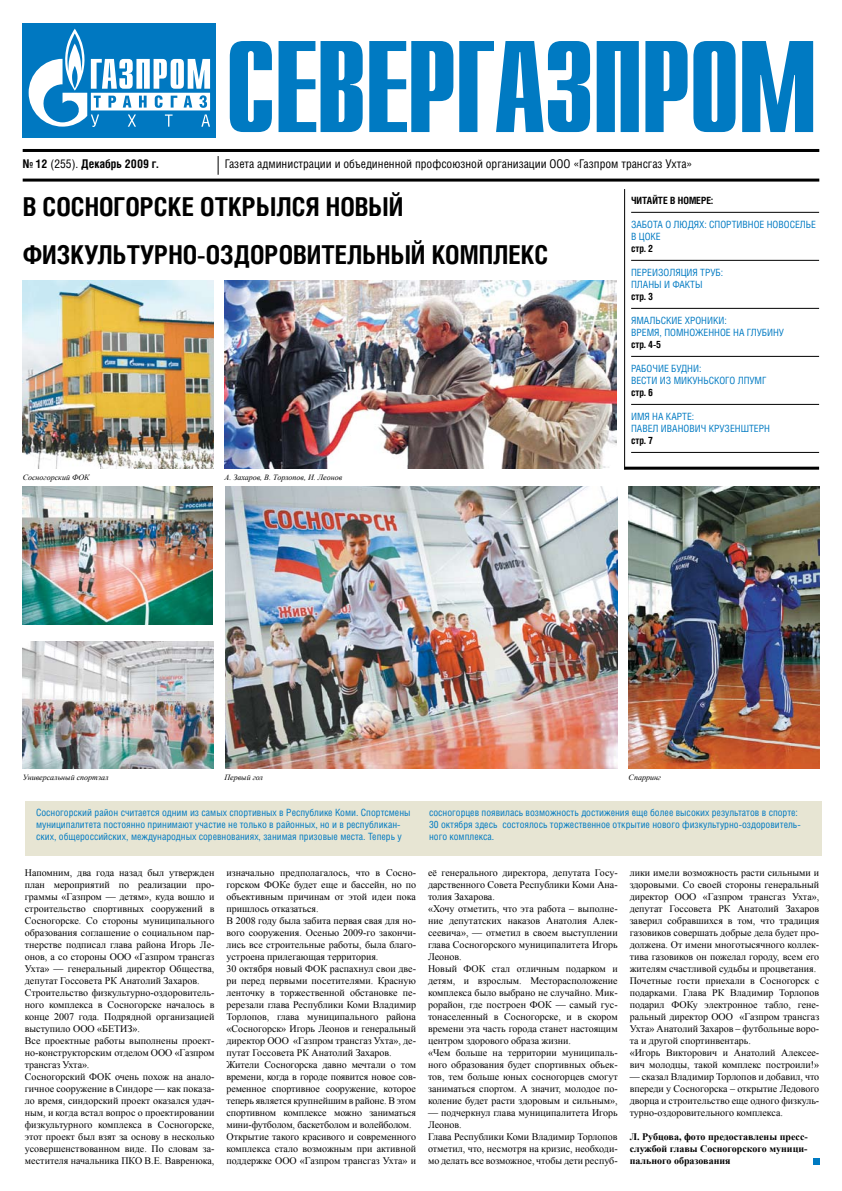
<style>
.page{position:relative;width:842px;height:1191px;background:#fff}
.page>*{position:absolute;margin:0;border:0;box-sizing:border-box;transform-origin:0 0}
.t1{font:700 130px "Compact C";letter-spacing:-.03em;color:#007ac2}
.t2{font:700 26px/48px "Helios Cond";color:#000}
.t3{font:12px "Helios Cond";color:#000}
.t4{font:700 12px "Helios Cond";color:#000}
.t5{font:10px/12px "Times New Roman";color:#000}
.t6{font:10px/12px "Helios Cond";color:#007ac2}
.t7{font:700 10px/12px "Times New Roman";color:#000;text-align:justify}
.t8{font:700 10px "Helios Cond";color:#000}
.t9{font:italic 8px "Times New Roman";color:#000}
.s1{font-weight:400}
</style>
<div class="page">
<hr style="left:23px;top:149px;width:796px;height:3px;background:#000">
<hr style="left:23px;top:179px;width:796px;height:3px;background:#000">
<div style="left:23px;top:23px;width:193px;height:114px;background:#007ac2"></div>
<svg style="left:29px;top:29px;width:181px;height:98px"></svg>
<svg style="left:218px;top:156px;width:1px;height:19px"></svg>
<div style="left:25px;top:801px;width:796px;height:54px;background:#e7e5d3"></div>
<img style="left:23px;top:281px;width:190px;height:187px">
<div style="left:813px;top:1157px;width:7px;height:7px;background:#007ac2"></div>
<img style="left:225px;top:281px;width:392px;height:187px">
<img style="left:628px;top:486px;width:191px;height:282px">
<img style="left:225px;top:486px;width:392px;height:282px">
<img style="left:23px;top:642px;width:190px;height:126px">
<img style="left:23px;top:486px;width:189px;height:138px">
<hr style="left:631px;top:212px;width:188px;height:1px;background:#000">
<hr style="left:631px;top:260px;width:188px;height:1px;background:#000">
<hr style="left:631px;top:308px;width:188px;height:1px;background:#000">
<hr style="left:631px;top:356px;width:188px;height:1px;background:#000">
<hr style="left:631px;top:404px;width:188px;height:1px;background:#000">
<hr style="left:631px;top:452px;width:188px;height:1px;background:#000">
<hr style="left:624px;top:189px;width:1px;height:280px;background:#000">
<hr style="left:624px;top:466px;width:195px;height:3px;background:#000">
<h1 class="t1" style="left:224px;top:23px;width:595px">СЕВЕРГАЗПРОМ</h1>
<p class="t3" style="left:225px;top:157px;width:469px">Газета администрации и объединенной профсоюзной организации ООО «Газпром трансгаз Ухта»</p>
<h2 class="t2" style="left:23px;top:182px;width:527px">В СОСНОГОРСКЕ ОТКРЫЛСЯ НОВЫЙ<br>ФИЗКУЛЬТУРНО-ОЗДОРОВИТЕЛЬНЫЙ КОМПЛЕКС</h2>
<p class="t4" style="left:23px;top:157px;width:137px">№ 12 <span class="s1">(255).</span> Декабрь 2009 г.</p>
<p class="t8" style="left:631px;top:194px;width:84px">ЧИТАЙТЕ В НОМЕРЕ:</p>
<p class="t6" style="left:631px;top:218px;width:186px">Забота о людях: спортивное новоселье в Цоке</p>
<p class="t8" style="left:631px;top:242px;width:24px">стр. 2</p>
<p class="t6" style="left:631px;top:266px;width:94px">Переизоляция труб: планы и факты</p>
<p class="t8" style="left:631px;top:290px;width:24px">стр. 3</p>
<p class="t6" style="left:631px;top:314px;width:154px">ямальские хроники:<br>время, помноженное на глубину</p>
<p class="t8" style="left:631px;top:338px;width:32px">стр. 4-5</p>
<p class="t6" style="left:631px;top:362px;width:84px">рабочие будни: вести из микуньского</p>
<p class="t6" style="left:738px;top:374px;width:30px">ЛПУМГ</p>
<p class="t8" style="left:631px;top:386px;width:24px">стр. 6</p>
<p class="t6" style="left:631px;top:410px;width:84px">имя на карте: павел иванович круз</p>
<p class="t6" style="left:730px;top:422px;width:42px">енштерн</p>
<p class="t9" style="left:23px;top:472px;width:68px">Сосногорский ФОК</p>
<p class="t9" style="left:224px;top:472px;width:119px">А. Захаров, В. Торлопов, И. Леонов</p>
<p class="t8" style="left:631px;top:434px;width:23px">стр. 7</p>
<p class="t9" style="left:23px;top:772px;width:87px">Универсальный спортзал</p>
<p class="t9" style="left:224px;top:772px;width:40px">Первый гол</p>
<p class="t9" style="left:629px;top:772px;width:34px">Спарринг</p>
<p class="t6" style="left:36px;top:806px;width:376px">Сосногорский район считается одним из самых спортивных в Республике Коми. Спортсмены муниципалитета постоянно принимают участие не только в районных, но и в республикан&shy;ских, общероссийских, международных соревнованиях, занимая призовые места. Теперь у</p>
<p class="t6" style="left:429px;top:806px;width:373px">сосногорцев появилась возможность достижения еще более высоких результатов в спорте:<br>30 октября здесь состоялось торжественное открытие нового физкультурно-оздоровитель&shy;ного комплекса.</p>
<p class="t5" style="left:25px;top:866px;width:191px">Напомним, два года назад был утвержден план мероприятий по реализации про&shy;граммы «Газпром — детям», куда вошло и строительство спортивных сооружений в Сосногорске. Со стороны муниципального образования соглашение о социальном пар&shy;тнерстве подписал глава района Игорь Ле&shy;онов, а со стороны ООО «Газпром трансгаз Ухта» — генеральный директор Общества, депутат Госсовета РК Анатолий Захаров.<br>Строительство физкультурно-оздоровитель&shy;ного комплекса в Сосногорске началось в конце 2007 года. Подрядной организацией выступило ООО «БЕТИЗ».<br>Все проектные работы выполнены проект&shy;но-конструкторским отделом ООО «Газпром трансгаз Ухта».<br>Сосногорский ФОК очень похож на анало&shy;гичное сооружение в Синдоре — как показа&shy;ло время, синдорский проект оказался удач&shy;ным, и когда встал вопрос о проектировании физкультурного комплекса в Сосногорске, этот проект был взят за основу в несколько усовершенствованном виде. По словам за&shy;местителя начальника ПКО В.Е. Вавренюка,</p>
<p class="t5" style="left:226px;top:866px;width:191px">изначально предполагалось, что в Сосно&shy;горском ФОКе будет еще и бассейн, но по объективным причинам от этой идеи пока пришлось отказаться.<br>В 2008 году была забита первая свая для но&shy;вого сооружения. Осенью 2009-го закончи&shy;лись все строительные работы, была благо&shy;устроена прилегающая территория.<br>30 октября новый ФОК распахнул свои две&shy;ри перед первыми посетителями. Красную ленточку в торжественной обстановке пе&shy;ререзали глава Республики Коми Владимир Торлопов, глава муниципального района «Сосногорск» Игорь Леонов и генеральный директор ООО «Газпром трансгаз Ухта», де&shy;путат Госсовета РК Анатолий Захаров.<br>Жители Сосногорска давно мечтали о том времени, когда в городе появится новое сов&shy;ременное спортивное сооружение, которое теперь является крупнейшим в районе. В этом спортивном комплексе можно заниматься мини-футболом, баскетболом и волейболом.<br>Открытие такого красивого и современного комплекса стало возможным при активной поддержке ООО «Газпром трансгаз Ухта» и</p>
<p class="t5" style="left:428px;top:866px;width:191px">её генерального директора, депутата Госу&shy;дарственного Совета Республики Коми Ана&shy;толия Захарова.<br>«Хочу отметить, что эта работа – выполне&shy;ние депутатских наказов Анатолия Алек&shy;сеевича», — отметил в своем выступлении глава Сосногорского муниципалитета Игорь Леонов.<br>Новый ФОК стал отличным подарком и детям, и взрослым. Месторасположение комплекса было выбрано не случайно. Мик&shy;рорайон, где построен ФОК — самый гус&shy;тонаселенный в Сосногорске, и в скором времени эта часть города станет настоящим центром здорового образа жизни.<br>«Чем больше на территории муниципаль&shy;ного образования будет спортивных объек&shy;тов, тем больше юных сосногорцев смогут заниматься спортом. А значит, молодое по&shy;коление будет расти здоровым и сильным»,</p>
<p class="t5" style="left:428px;top:1106px;width:191px">— подчеркнул глава муниципалитета Игорь Леонов.<br>Глава Республики Коми Владимир Торлопов отметил, что, несмотря на кризис, необходи&shy;мо делать все возможное, чтобы дети респуб-</p>
<p class="t5" style="left:630px;top:866px;width:191px">лики имели возможность расти сильными и здоровыми. Со своей стороны генеральный директор ООО «Газпром трансгаз Ухта», депутат Госсовета РК Анатолий Захаров заверил собравшихся в том, что традиция газовиков совершать добрые дела будет про&shy;должена. От имени многотысячного коллек&shy;тива газовиков он пожелал городу, всем его жителям счастливой судьбы и процветания.<br>Почетные гости приехали в Сосногорск с подарками. Глава РК Владимир Торлопов подарил ФОКу электронное табло, гене&shy;ральный директор ООО «Газпром трансгаз Ухта» Анатолий Захаров – футбольные воро&shy;та и другой спортинвентарь.<br>«Игорь Викторович и Анатолий Алексее&shy;вич молодцы, такой комплекс построили!»</p>
<p class="t5" style="left:630px;top:1070px;width:191px;text-align:justify">— сказал Владимир Торлопов и добавил, что впереди у Сосногорска – открытие Ледового дворца и строительство еще одного физкуль&shy;турно-оздоровительного комплекса.</p>
<p class="t7" style="left:630px;top:1130px;width:180px">Л. Рубцова, фото предоставлены пресс&shy;службой главы Сосногорского муници&shy;пального образования</p>
</div>
